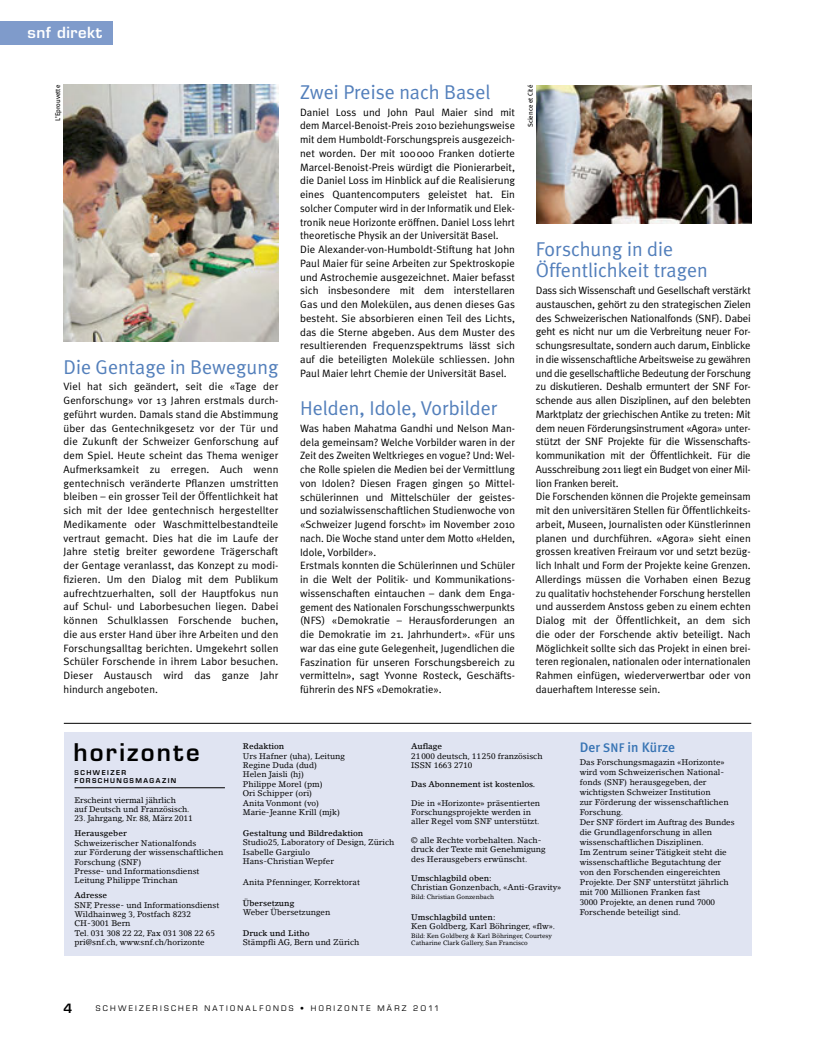
<style>
.page{position:relative;width:815px;height:1063px;background:#fff}
.page>*{position:absolute;margin:0;border:0;box-sizing:border-box;transform-origin:0 0}
.t1{font:600 23.75px "Eurostile LT";color:#000}
.t2{font:20px/21.2px "Meta Plus Normal";color:#537fbb}
.t3{font:600 15px "Eurostile LT";letter-spacing:.03em;color:#fff}
.t4{font:500 13.75px "Meta Plus";color:#3874b4}
.t5{font:600 12.5px "Eurostile LT";color:#000}
.t6{font:10.62px/13.8px "Meta Plus Normal";color:#000}
.t7{font:8.12px/9.4px "Lino Letter";color:#000}
.t8{font:500 8.12px "Lino Letter";color:#000}
.t9{font:7.5px "Eurostile LT";letter-spacing:.3em;color:#000}
.t10{font:6.88px "Meta Plus";color:#000}
.t11{font:600 6.5px/8.5px "Eurostile LT";letter-spacing:.22em;color:#000}
.t12{font:6.25px/7.5px "Lino Letter";color:#000}
.s1{font-size:12.5px}
</style>
<div class="page">
<div style="left:0;top:21px;width:112px;height:23px;background:#7f9bcb"></div>
<img style="left:536px;top:85px;width:215px;height:139px">
<img style="left:64px;top:85px;width:215px;height:256px">
<div style="left:64px;top:732px;width:687px;height:224px;background:#e0e4f2"></div>
<hr style="left:75px;top:787px;width:150px;height:1px;background:#000">
<hr style="left:64px;top:723px;width:687px;height:1px;background:#000">
<h3 class="t3" style="left:28px;top:23px;width:76px">SNF DIREKT</h3>
<p class="t10" style="left:54px;top:121px;width:38px;rotate:-90deg">L’Eprouvette</p>
<h2 class="t2" style="left:64px;top:356px;width:216px">Die Gentage in Bewegung</h2>
<p class="t6" style="left:64px;top:380px;width:216px;text-align:justify">Viel hat sich geändert, seit die «Tage der Genforschung» vor 13 Jahren erstmals durch&shy;geführt wurden. Damals stand die Abstimmung über das Gentechnikgesetz vor der Tür und die Zukunft der Schweizer Genforschung auf dem Spiel. Heute scheint das Thema weniger Aufmerksamkeit zu erregen. Auch wenn gentechnisch veränderte Pflanzen umstritten bleiben – ein grosser Teil der Öffentlichkeit hat sich mit der Idee gentechnisch hergestellter Medikamente oder Waschmittelbestandteile vertraut gemacht. Dies hat die im Laufe der Jahre stetig breiter gewordene Trägerschaft der Gentage veranlasst, das Konzept zu modi&shy;fizieren. Um den Dialog mit dem Publikum aufrechtzuerhalten, soll der Hauptfokus nun auf Schul- und Laborbesuchen liegen. Dabei können Schulklassen Forschende buchen, die aus erster Hand über ihre Arbeiten und den Forschungsalltag berichten. Umgekehrt sollen Schüler Forschende in ihrem Labor besuchen.<br>Dieser Austausch wird das ganze Jahr hindurch angeboten.</p>
<h2 class="t2" style="left:300px;top:81px;width:192px">Zwei Preise nach Basel</h2>
<p class="t6" style="left:300px;top:105px;width:216px">Daniel Loss und John Paul Maier sind mit dem Marcel-Benoist-Preis 2010 beziehungsweise mit dem Humboldt-Forschungspreis ausgezeich&shy;net worden. Der mit 100000 Franken dotierte Marcel-Benoist-Preis würdigt die Pionierarbeit, die Daniel Loss im Hinblick auf die Realisierung eines Quantencomputers geleistet hat. Ein solcher Computer wird in der Informatik und Elek&shy;tronik neue Horizonte eröffnen. Daniel Loss lehrt theoretische Physik an der Universität Basel.<br>Die Alexander-von-Humboldt-Stiftung hat John Paul Maier für seine Arbeiten zur Spektroskopie und Astrochemie ausgezeichnet. Maier befasst sich insbesondere mit dem interstellaren Gas und den Molekülen, aus denen dieses Gas besteht. Sie absorbieren einen Teil des Lichts, das die Sterne abgeben. Aus dem Muster des resultierenden Frequenzspektrums lässt sich auf die beteiligten Moleküle schliessen. John Paul Maier lehrt Chemie der Universität Basel.</p>
<h2 class="t2" style="left:300px;top:397px;width:199px">Helden, Idole, Vorbilder</h2>
<p class="t6" style="left:300px;top:421px;width:216px">Was haben Mahatma Gandhi und Nelson Man&shy;dela gemeinsam? Welche Vorbilder waren in der Zeit des Zweiten Weltkrieges en vogue? Und: Wel&shy;che Rolle spielen die Medien bei der Vermittlung von Idolen? Diesen Fragen gingen 50 Mittel&shy;schülerinnen und Mittelschüler der geistes&shy;und sozialwissenschaftlichen Studienwoche von «Schweizer Jugend forscht» im November 2010 nach. Die Woche stand unter dem Motto «Helden, Idole, Vorbilder».<br>Erstmals konnten die Schülerinnen und Schüler in die Welt der Politik- und Kommunikations&shy;wissenschaften eintauchen – dank dem Enga&shy;gement des Nationalen Forschungsschwerpunkts (NFS) «Demokratie – Herausforderungen an die Demokratie im 21. Jahrhundert». «Für uns war das eine gute Gelegenheit, Jugendlichen die Faszination für unseren Forschungsbereich zu vermitteln», sagt Yvonne Rosteck, Geschäfts&shy;führerin des NFS «Demokratie».</p>
<p class="t10" style="left:527px;top:127px;width:44px;rotate:-90deg">Science et Cité</p>
<h2 class="t2" style="left:536px;top:238px;width:173px">Forschung in die<br>Öffentlichkeit tragen</h2>
<p class="t6" style="left:536px;top:284px;width:216px">Dass sich Wissenschaft und Gesellschaft verstärkt austauschen, gehört zu den strategischen Zielen des Schweizerischen Nationalfonds (SNF). Dabei geht es nicht nur um die Verbreitung neuer For&shy;schungsresultate, sondern auch darum, Einblicke in die wissenschaftliche Arbeitsweise zu gewähren und die gesellschaftliche Bedeutung der Forschung zu diskutieren. Deshalb ermuntert der SNF For&shy;schende aus allen Disziplinen, auf den belebten Marktplatz der griechischen Antike zu treten: Mit dem neuen Förderungsinstrument «Agora» unter&shy;stützt der SNF Projekte für die Wissenschafts&shy;kommunikation mit der Öffentlichkeit. Für die Ausschreibung 2011 liegt ein Budget von einer Mil&shy;lion Franken bereit.<br>Die Forschenden können die Projekte gemeinsam mit den universitären Stellen für Öffentlichkeits&shy;arbeit, Museen, Journalisten oder Künstlerinnen planen und durchführen. «Agora» sieht einen grossen kreativen Freiraum vor und setzt bezüg&shy;lich Inhalt und Form der Projekte keine Grenzen.<br>Allerdings müssen die Vorhaben einen Bezug zu qualitativ hochstehender Forschung herstellen und ausserdem Anstoss geben zu einem echten Dialog mit der Öffentlichkeit, an dem sich die oder der Forschende aktiv beteiligt. Nach Möglichkeit sollte sich das Projekt in einen brei&shy;teren regionalen, nationalen oder internationalen Rahmen einfügen, wiederverwertbar oder von dauerhaftem Interesse sein.</p>
<h1 class="t1" style="left:73px;top:737px;width:128px">HORIZONTE</h1>
<p class="t11" style="left:75px;top:768px;width:102px">SCHWEIZER<br>FORS CHUN GSM AGAZIN</p>
<p class="t7" style="left:74px;top:795px;width:117px">Erscheint viermal jährlich auf Deutsch und Französisch.</p>
<p class="t7" style="left:74px;top:814px;width:120px">23. Jahrgang, Nr. 88, März 2011</p>
<p class="t8" style="left:74px;top:829px;width:54px">Herausgeber</p>
<p class="t7" style="left:74px;top:838px;width:150px">Schweizerischer Nationalfonds<br>zur Förderung der wissenschaftlichen<br>Forschung (SNF)<br>Presse- und Informationsdienst<br>Leitung Philippe Trinchan</p>
<p class="t8" style="left:74px;top:890px;width:34px">Adresse</p>
<p class="t7" style="left:74px;top:900px;width:146px">SNF, Presse- und Informationsdienst<br>Wildhainweg 3, Postfach 8232<br>CH-3001 Bern<br>Tel. 031 308 22 22, Fax 031 308 22 65 pri@snf.ch, www.snf.ch/horizonte</p>
<p class="t8" style="left:243px;top:742px;width:43px">Redaktion</p>
<p class="t7" style="left:243px;top:751px;width:104px">Urs Hafner (uha), Leitung<br>Regine Duda (dud)<br>Helen Jaisli (hj)<br>Philippe Morel (pm)<br>Ori Schipper (ori)<br>Anita Vonmont (vo)<br>Marie-Jeanne Krill (mjk)</p>
<p class="t8" style="left:243px;top:828px;width:122px">Gestaltung und Bildredaktion</p>
<p class="t7" style="left:243px;top:838px;width:153px">Studio25, Laboratory of Design, Zürich<br>Isabelle Gargiulo<br>Hans-Christian Wepfer</p>
<p class="t7" style="left:243px;top:877px;width:119px">Anita Pfenninger, Korrektorat</p>
<p class="t8" style="left:243px;top:898px;width:53px">Übersetzung</p>
<p class="t7" style="left:243px;top:908px;width:89px">Weber Übersetzungen</p>
<p class="t8" style="left:243px;top:928px;width:68px">Druck und Litho</p>
<p class="t7" style="left:243px;top:938px;width:118px">Stämpfli AG, Bern und Zürich</p>
<p class="t8" style="left:411px;top:742px;width:32px">Auflage</p>
<p class="t7" style="left:411px;top:751px;width:133px">21000 deutsch, 11250 französisch<br>ISSN 1663‐2710</p>
<p class="t8" style="left:411px;top:779px;width:125px">Das Abonnement ist kostenlos.</p>
<p class="t7" style="left:411px;top:798px;width:130px">Die in «Horizonte» präsentierten<br>Forschungsprojekte werden in aller Regel vom SNF unterstützt.</p>
<p class="t7" style="left:411px;top:836px;width:136px">© alle Rechte vorbehalten. Nach&shy;druck der Texte mit Genehmigung des Herausgebers erwünscht.</p>
<p class="t8" style="left:411px;top:873px;width:82px">Umschlagbild oben:</p>
<p class="t7" style="left:411px;top:882px;width:152px">Christian Gonzenbach, «Anti-Gravity»</p>
<p class="t12" style="left:411px;top:893px;width:84px">Bild: Christian Gonzenbach</p>
<p class="t8" style="left:411px;top:912px;width:86px">Umschlagbild unten:</p>
<p class="t7" style="left:411px;top:921px;width:145px">Ken Goldberg, Karl Böhringer, «flw».</p>
<p class="t12" style="left:411px;top:932px;width:142px">Bild: Ken Goldberg &amp; Karl Böhringer, Courtesy<br>Catharine Clark Gallery, San Francisco</p>
<p class="t4" style="left:580px;top:740px;width:97px">Der <span class="s1">SNF</span> in Kürze</p>
<p class="t7" style="left:580px;top:757px;width:157px;line-height:10px">Das Forschungsmagazin «Horizonte» wird vom Schweizerischen National&shy;fonds (SNF) herausgegeben, der wichtigsten Schweizer Institution<br>zur Förderung der wissenschaftlichen Forschung.<br>Der SNF fördert im Auftrag des Bundes die Grundlagenforschung in allen wissenschaftlichen Disziplinen.<br>Im Zentrum seiner Tätigkeit steht die wissenschaftliche Begutachtung der von den Forschenden eingereichten Projekte. Der SNF unterstützt jährlich mit 700 Millionen Franken fast<br>3000 Projekte, an denen rund 7000<br>Forschende beteiligt sind.</p>
<p class="t5" style="left:63px;top:1001px;width:10px">4</p>
<p class="t9" style="left:96px;top:1003px;width:306px">SCHWEIZERISCHER NATIONALFONDS • HORIZONTE MÄRZ</p>
<p class="t9" style="left:413px;top:1003px;width:27px">2011</p>
</div>
